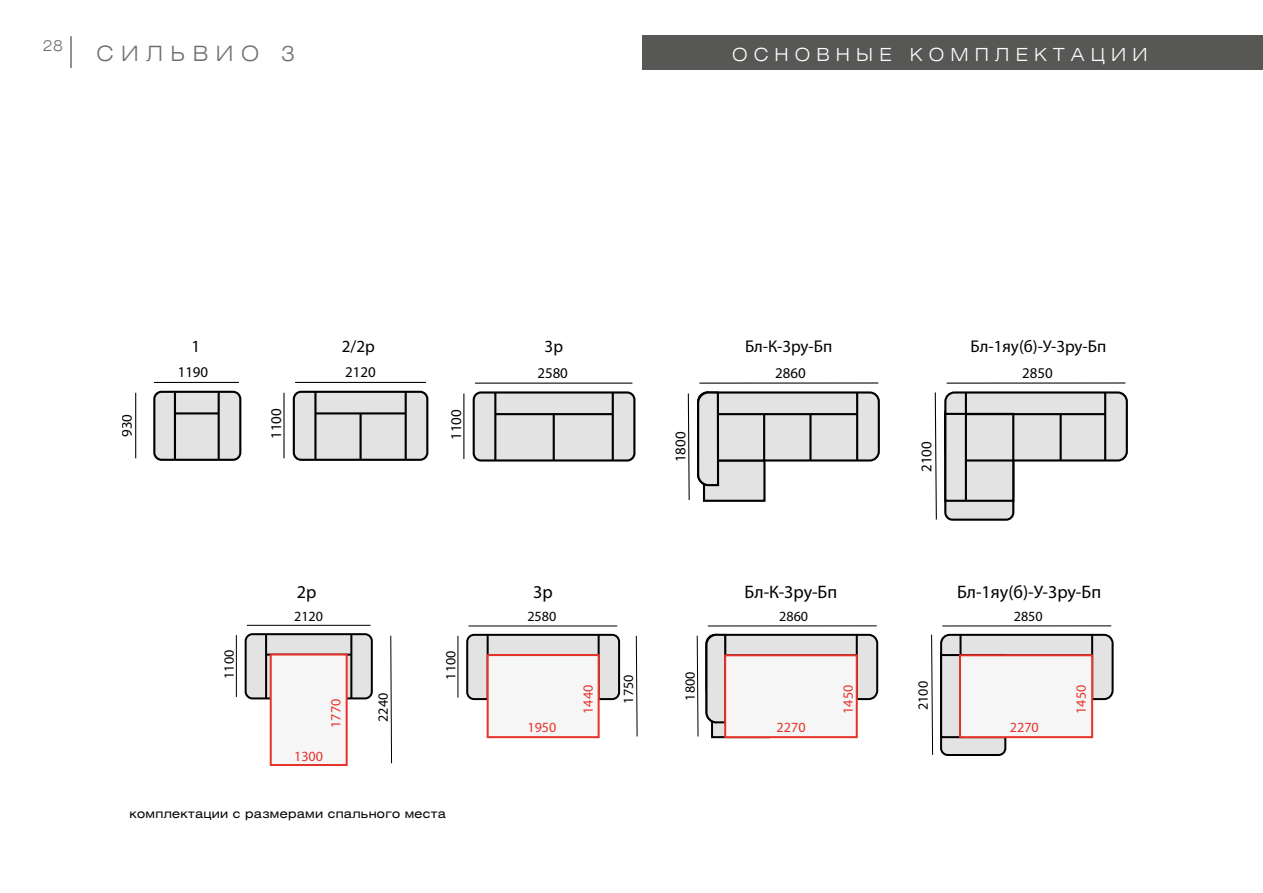
<style>
.page{position:relative;width:1263px;height:893px;background:#fff}
.page>*{position:absolute;margin:0;border:0;box-sizing:border-box;transform-origin:0 0}
.t1{font:21px "Helios Ext Light C";letter-spacing:.36em;color:#706f6f}
.t2{font:18.15px "Myriad Pro";color:#000}
.t3{font:18px "Helios Ext Light C";letter-spacing:.34em;color:#fff}
.t4{font:17.1px "Myriad Pro";color:#000}
.t5{font:15px "Helios Ext Light C";color:#706f6f}
.t6{font:14.85px "Myriad Pro";color:#000}
.t7{font:14.1px "Myriad Pro";color:#000}
.t8{font:14.1px "Myriad Pro";color:#e7332a}
.t9{font:12px "Helios Ext C";letter-spacing:.025em;color:#000}
</style>
<div class="page">
<div style="left:642px;top:35px;width:621px;height:35px;background:#575756"></div>
<div style="left:945px;top:406px;width:68px;height:114px;background:#e3e3e3;border-radius:7px"></div>
<div style="left:944px;top:405px;width:70px;height:116px;border:2px solid #000;border-radius:7px"></div>
<div style="left:154px;top:392px;width:86px;height:68px;background:#e3e3e3;border-radius:7px"></div>
<div style="left:153px;top:391px;width:88px;height:70px;border:2px solid #000;border-radius:7px"></div>
<hr style="left:174px;top:392px;width:2px;height:68px;background:#000">
<hr style="left:218px;top:392px;width:2px;height:68px;background:#000">
<hr style="left:175px;top:412px;width:44px;height:2px;background:#000">
<hr style="left:154px;top:382px;width:85px;height:1px;background:#000">
<hr style="left:135px;top:393px;width:1px;height:65px;background:#000">
<div style="left:294px;top:392px;width:133px;height:68px;background:#e3e3e3;border-radius:7px"></div>
<div style="left:293px;top:391px;width:135px;height:70px;border:2px solid #000;border-radius:7px"></div>
<hr style="left:314px;top:392px;width:2px;height:68px;background:#000">
<hr style="left:405px;top:392px;width:2px;height:68px;background:#000">
<hr style="left:315px;top:412px;width:91px;height:2px;background:#000">
<hr style="left:359px;top:413px;width:3px;height:47px;background:#000">
<hr style="left:295px;top:382px;width:131px;height:1px;background:#000">
<hr style="left:283px;top:393px;width:2px;height:65px;background:#000">
<div style="left:474px;top:392px;width:160px;height:68px;background:#e3e3e3;border-radius:7px"></div>
<div style="left:473px;top:391px;width:162px;height:71px;border:2px solid #000;border-radius:7px"></div>
<hr style="left:494px;top:392px;width:2px;height:68px;background:#000">
<hr style="left:612px;top:393px;width:2px;height:68px;background:#000">
<hr style="left:495px;top:413px;width:118px;height:2px;background:#000">
<hr style="left:553px;top:414px;width:2px;height:46px;background:#000">
<hr style="left:475px;top:383px;width:157px;height:1px;background:#000">
<hr style="left:463px;top:393px;width:1px;height:66px;background:#000">
<div style="left:704px;top:460px;width:60px;height:41px;background:#e3e3e3"></div>
<div style="left:703px;top:459px;width:62px;height:43px;border:2px solid #000"></div>
<div style="left:698px;top:392px;width:181px;height:68px;background:#e3e3e3;border-radius:9px"></div>
<div style="left:697px;top:391px;width:183px;height:71px;border:2px solid #000;border-radius:9px"></div>
<hr style="left:856px;top:392px;width:2px;height:68px;background:#000">
<hr style="left:717px;top:413px;width:140px;height:2px;background:#000">
<hr style="left:809px;top:414px;width:2px;height:46px;background:#000">
<hr style="left:763px;top:414px;width:2px;height:46px;background:#000">
<hr style="left:699px;top:382px;width:179px;height:2px;background:#000">
<svg style="left:687px;top:393px;width:3px;height:107px"></svg>
<svg style="left:697px;top:391px;width:23px;height:96px"></svg>
<div style="left:945px;top:392px;width:182px;height:68px;background:#e3e3e3;border-radius:9px"></div>
<div style="left:944px;top:391px;width:184px;height:71px;border:2px solid #000;border-radius:9px"></div>
<div style="left:945px;top:414px;width:68px;height:87px;background:#e3e3e3"></div>
<div style="left:944px;top:413px;width:70px;height:89px;border:2px solid #000"></div>
<hr style="left:1104px;top:392px;width:2px;height:68px;background:#000">
<hr style="left:965px;top:393px;width:2px;height:108px;background:#000">
<hr style="left:965px;top:413px;width:140px;height:2px;background:#000">
<hr style="left:1059px;top:414px;width:3px;height:46px;background:#000">
<hr style="left:947px;top:382px;width:178px;height:2px;background:#000">
<svg style="left:934px;top:392px;width:3px;height:128px"></svg>
<hr style="left:966px;top:459px;width:47px;height:3px;background:#000">
<div style="left:941px;top:647px;width:64px;height:108px;background:#e3e3e3;border-radius:7px"></div>
<div style="left:940px;top:646px;width:66px;height:110px;border:2px solid #000;border-radius:7px"></div>
<div style="left:246px;top:634px;width:126px;height:64px;background:#e3e3e3;border-radius:7px"></div>
<div style="left:245px;top:633px;width:128px;height:66px;border:2px solid #000;border-radius:7px"></div>
<hr style="left:265px;top:634px;width:2px;height:64px;background:#000">
<hr style="left:350px;top:634px;width:2px;height:64px;background:#000">
<hr style="left:266px;top:654px;width:85px;height:2px;background:#000">
<hr style="left:247px;top:625px;width:123px;height:1px;background:#000">
<hr style="left:236px;top:635px;width:1px;height:62px;background:#000">
<div style="left:467px;top:635px;width:152px;height:64px;background:#e3e3e3;border-radius:7px"></div>
<div style="left:466px;top:634px;width:154px;height:66px;border:2px solid #000;border-radius:7px"></div>
<hr style="left:487px;top:635px;width:2px;height:64px;background:#000">
<hr style="left:598px;top:635px;width:2px;height:64px;background:#000">
<hr style="left:468px;top:625px;width:149px;height:1px;background:#000">
<hr style="left:457px;top:636px;width:1px;height:62px;background:#000">
<div style="left:706px;top:635px;width:171px;height:64px;background:#e3e3e3;border-radius:9px"></div>
<div style="left:705px;top:634px;width:173px;height:66px;border:2px solid #000;border-radius:9px"></div>
<hr style="left:856px;top:635px;width:2px;height:64px;background:#000">
<hr style="left:708px;top:625px;width:169px;height:1px;background:#000">
<svg style="left:635px;top:635px;width:3px;height:102px"></svg>
<svg style="left:390px;top:635px;width:3px;height:129px"></svg>
<svg style="left:696px;top:633px;width:31px;height:104px"></svg>
<div style="left:941px;top:635px;width:171px;height:64px;background:#e3e3e3;border-radius:9px"></div>
<div style="left:940px;top:634px;width:173px;height:66px;border:2px solid #000;border-radius:9px"></div>
<div style="left:941px;top:655px;width:64px;height:82px;background:#e3e3e3"></div>
<div style="left:940px;top:654px;width:66px;height:84px;border:2px solid #000"></div>
<hr style="left:1091px;top:635px;width:2px;height:64px;background:#000">
<hr style="left:959px;top:635px;width:2px;height:102px;background:#000">
<hr style="left:942px;top:625px;width:169px;height:1px;background:#000">
<svg style="left:931px;top:634px;width:2px;height:121px"></svg>
<div style="left:271px;top:654px;width:76px;height:111px;background:#f6f6f6"></div>
<div style="left:270px;top:653px;width:78px;height:113px;border:2px solid #e7332a"></div>
<div style="left:488px;top:655px;width:111px;height:82px;background:#f6f6f6"></div>
<div style="left:487px;top:654px;width:113px;height:84px;border:2px solid #e7332a"></div>
<div style="left:725px;top:655px;width:132px;height:82px;background:#f6f6f6"></div>
<div style="left:724px;top:654px;width:134px;height:84px;border:2px solid #e7332a"></div>
<div style="left:960px;top:655px;width:132px;height:82px;background:#f6f6f6"></div>
<div style="left:959px;top:654px;width:134px;height:84px;border:2px solid #e7332a"></div>
<hr style="left:70px;top:36px;width:2px;height:32px;background:#706f6f">
<p class="t5" style="left:43px;top:36px;width:22px">28</p>
<h1 class="t1" style="left:97px;top:41px;width:200px">СИЛЬВИО 3</h1>
<p class="t3" style="left:732px;top:43px;width:417px">ОСНОВНЫЕ КОМПЛЕКТАЦИИ</p>
<p class="t4" style="left:191px;top:337px;width:10px">1</p>
<p class="t4" style="left:342px;top:337px;width:35px">2/2р</p>
<p class="t4" style="left:545px;top:337px;width:20px">3р</p>
<p class="t4" style="left:745px;top:337px;width:89px">Бл-К-3ру-Бп</p>
<p class="t4" style="left:971px;top:337px;width:137px">Бл-1яу(б)-У-3ру-Бп</p>
<p class="t6" style="left:119px;top:437px;width:24px;rotate:-90deg">930</p>
<p class="t6" style="left:178px;top:364px;width:32px">1190</p>
<p class="t6" style="left:268px;top:439px;width:32px;rotate:-90deg">1100</p>
<p class="t6" style="left:345px;top:364px;width:32px">2120</p>
<p class="t6" style="left:448px;top:440px;width:32px;rotate:-90deg">1100</p>
<p class="t6" style="left:537px;top:365px;width:32px">2580</p>
<p class="t6" style="left:672px;top:462px;width:32px;rotate:-90deg">1800</p>
<p class="t6" style="left:775px;top:365px;width:32px">2860</p>
<p class="t6" style="left:918px;top:472px;width:32px;rotate:-90deg">2100</p>
<p class="t6" style="left:1022px;top:365px;width:32px">2850</p>
<p class="t7" style="left:221px;top:679px;width:30px;rotate:-90deg">1100</p>
<p class="t2" style="left:297px;top:582px;width:21px">2р</p>
<p class="t2" style="left:533px;top:582px;width:21px">3р</p>
<p class="t2" style="left:745px;top:582px;width:94px">Бл-К-3ру-Бп</p>
<p class="t2" style="left:957px;top:582px;width:146px">Бл-1яу(б)-У-3ру-Бп</p>
<p class="t7" style="left:294px;top:608px;width:30px">2120</p>
<p class="t8" style="left:328px;top:728px;width:30px;rotate:-90deg">1770</p>
<p class="t8" style="left:294px;top:748px;width:30px">1300</p>
<p class="t7" style="left:375px;top:722px;width:30px;rotate:-90deg">2240</p>
<p class="t7" style="left:443px;top:679px;width:30px;rotate:-90deg">1100</p>
<p class="t7" style="left:527px;top:609px;width:30px">2580</p>
<p class="t8" style="left:527px;top:720px;width:30px">1950</p>
<p class="t8" style="left:580px;top:714px;width:30px;rotate:-90deg">1440</p>
<p class="t7" style="left:621px;top:704px;width:30px;rotate:-90deg">1750</p>
<p class="t7" style="left:682px;top:701px;width:30px;rotate:-90deg">1800</p>
<p class="t7" style="left:779px;top:609px;width:30px">2860</p>
<p class="t8" style="left:777px;top:720px;width:30px">2270</p>
<p class="t8" style="left:840px;top:714px;width:30px;rotate:-90deg">1450</p>
<p class="t7" style="left:915px;top:710px;width:30px;rotate:-90deg">2100</p>
<p class="t7" style="left:1014px;top:609px;width:30px">2850</p>
<p class="t8" style="left:1010px;top:720px;width:30px">2270</p>
<p class="t8" style="left:1073px;top:714px;width:30px;rotate:-90deg">1450</p>
<p class="t9" style="left:129px;top:807px;width:318px">комплектации с размерами спального места</p>
</div>
